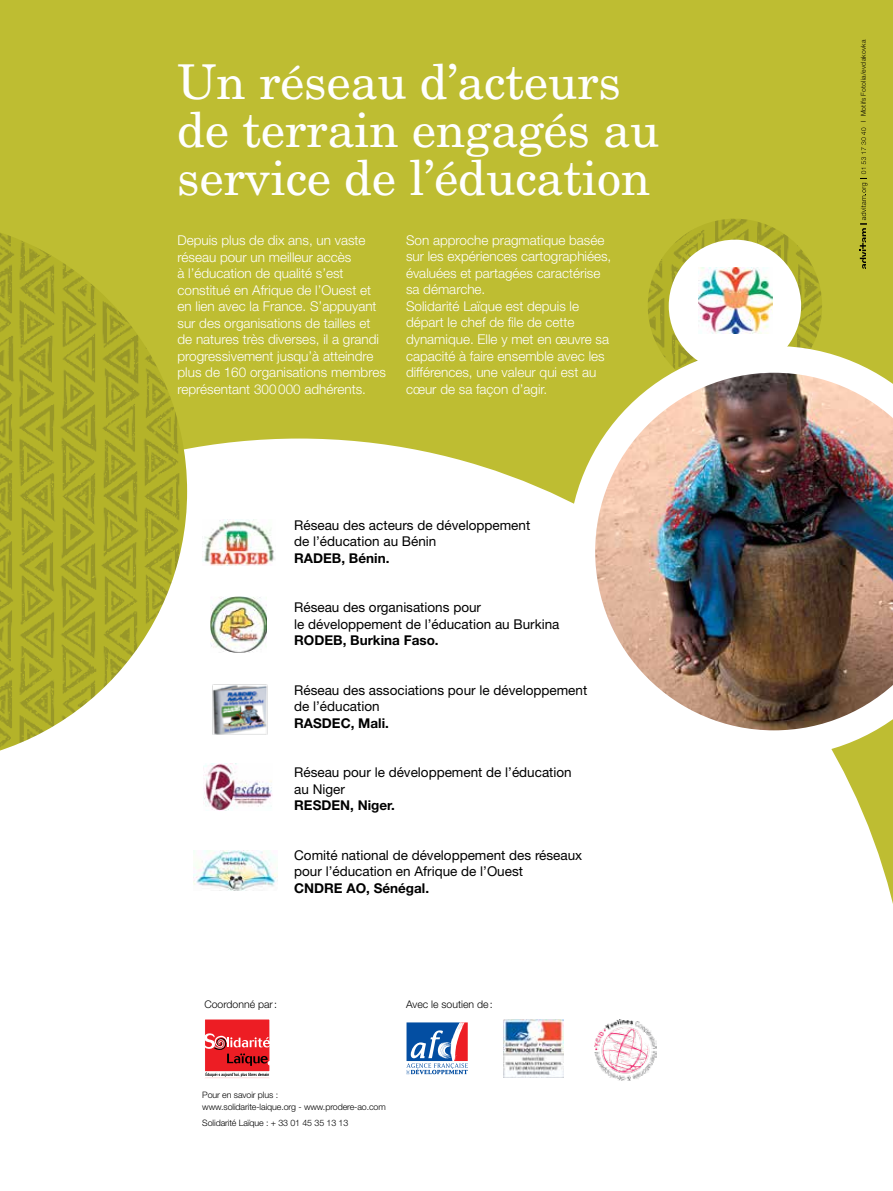
<style>
.page{position:relative;width:893px;height:1191px;background:#bebd32}
.page>*{position:absolute;margin:0;border:0;box-sizing:border-box;transform-origin:0 0}
.t1{font:48px/48px "New Century Schlbk LT Std";color:#fff}
.t2{font:300 13.5px/16.5px "Helvetica Neue LT Std";color:#fff}
.t3{font:13.5px/16.5px "Helvetica Neue LT Std";color:#000}
.t4{font:700 13.5px "Helvetica Neue LT Std";color:#000}
.t5{font:300 10.5px "Helvetica Neue LT Std";color:#000}
.t6{font:300 8.85px/12px "Helvetica Neue LT Std";letter-spacing:-.01em;color:#000}
.t7{font:300 6.75px "Helvetica Neue LT Std";letter-spacing:.03em;color:#000}
</style>
<div class="page">
<div style="left:0;top:438px;width:893px;height:753px;background:#fff"></div>
<div style="left:404px;top:1019px;width:67px;height:58px;background:#fff"></div>
<svg style="left:406px;top:1022px;width:62px;height:52px"></svg>
<img style="left:503px;top:1019px;width:60px;height:59px">
<svg style="left:204px;top:1018px;width:66px;height:60px;background:#e04c51"></svg>
<img style="left:648px;top:219px;width:174px;height:127px">
<div style="left:669px;top:240px;width:132px;height:132px;background:#fff;border-radius:50%"></div>
<img style="left:699px;top:268px;width:73px;height:66px">
<img style="left:568px;top:346px;width:325px;height:411px">
<img style="left:194px;top:850px;width:83px;height:40px">
<img style="left:202px;top:519px;width:73px;height:47px">
<img style="left:209px;top:680px;width:62px;height:64px">
<img style="left:203px;top:763px;width:69px;height:48px">
<img style="left:210px;top:596px;width:57px;height:56px">
<div style="left:0;top:750px;width:187px;height:14px;background:#fff"></div>
<img style="left:0;top:233px;width:187px;height:517px">
<img style="left:594px;top:1019px;width:62px;height:62px">
<svg style="left:860px;top:128px;width:7px;height:141px"></svg>
<h1 class="t1" style="left:178px;top:58px;width:483px">Un réseau d’acteurs de terrain engagés au service de l’éducation</h1>
<p class="t2" style="left:178px;top:232px;width:210px">Depuis plus de dix ans, un vaste réseau pour un meilleur accès<br>à l’éducation de qualité s’est constitué en Afrique de l’Ouest et en lien avec la France. S’appuyant sur des organisations de tailles et de natures très diverses, il a grandi progressivement jusqu’à atteindre plus de 160 organisations membres représentant 300000 adhérents.</p>
<p class="t2" style="left:406px;top:232px;width:207px">Son approche pragmatique basée sur les expériences cartographiées, évaluées et partagées caractérise sa démarche.<br>Solidarité Laïque est depuis le départ le chef de file de cette dynamique. Elle y met en œuvre sa capacité à faire ensemble avec les différences, une valeur qui est au cœur de sa façon d’agir.</p>
<p class="t3" style="left:294px;top:516px;width:238px">Réseau des acteurs de développement de l’éducation au Bénin</p>
<p class="t4" style="left:294px;top:549px;width:97px">RADEB, Bénin.</p>
<p class="t3" style="left:294px;top:599px;width:267px">Réseau des organisations pour<br>le développement de l’éducation au Burkina</p>
<p class="t4" style="left:294px;top:632px;width:146px">RODEB, Burkina Faso.</p>
<p class="t3" style="left:294px;top:681px;width:295px">Réseau des associations pour le développement de l’éducation</p>
<p class="t4" style="left:294px;top:714px;width:96px">RASDEC, Mali.</p>
<p class="t3" style="left:294px;top:764px;width:279px">Réseau pour le développement de l’éducation au Niger</p>
<p class="t4" style="left:294px;top:797px;width:102px">RESDEN, Niger.</p>
<p class="t3" style="left:294px;top:846px;width:290px">Comité national de développement des réseaux pour l’éducation en Afrique de l’Ouest</p>
<p class="t4" style="left:294px;top:879px;width:137px">CNDRE AO, Sénégal.</p>
<p class="t5" style="left:204px;top:997px;width:74px">Coordonné par:</p>
<p class="t5" style="left:406px;top:997px;width:88px">Avec le soutien de:</p>
<p class="t6" style="left:202px;top:1088px;width:185px">Pour en savoir plus :<br>www.solidarite-laique.org - www.prodere-ao.com</p>
<p class="t6" style="left:202px;top:1117px;width:148px">Solidarité Laïque : + 33 01 45 35 13 13</p>
<p class="t7" style="left:859px;top:122px;width:84px;rotate:-90deg">I Motifs Fotolia/evdakovka</p>
</div>
